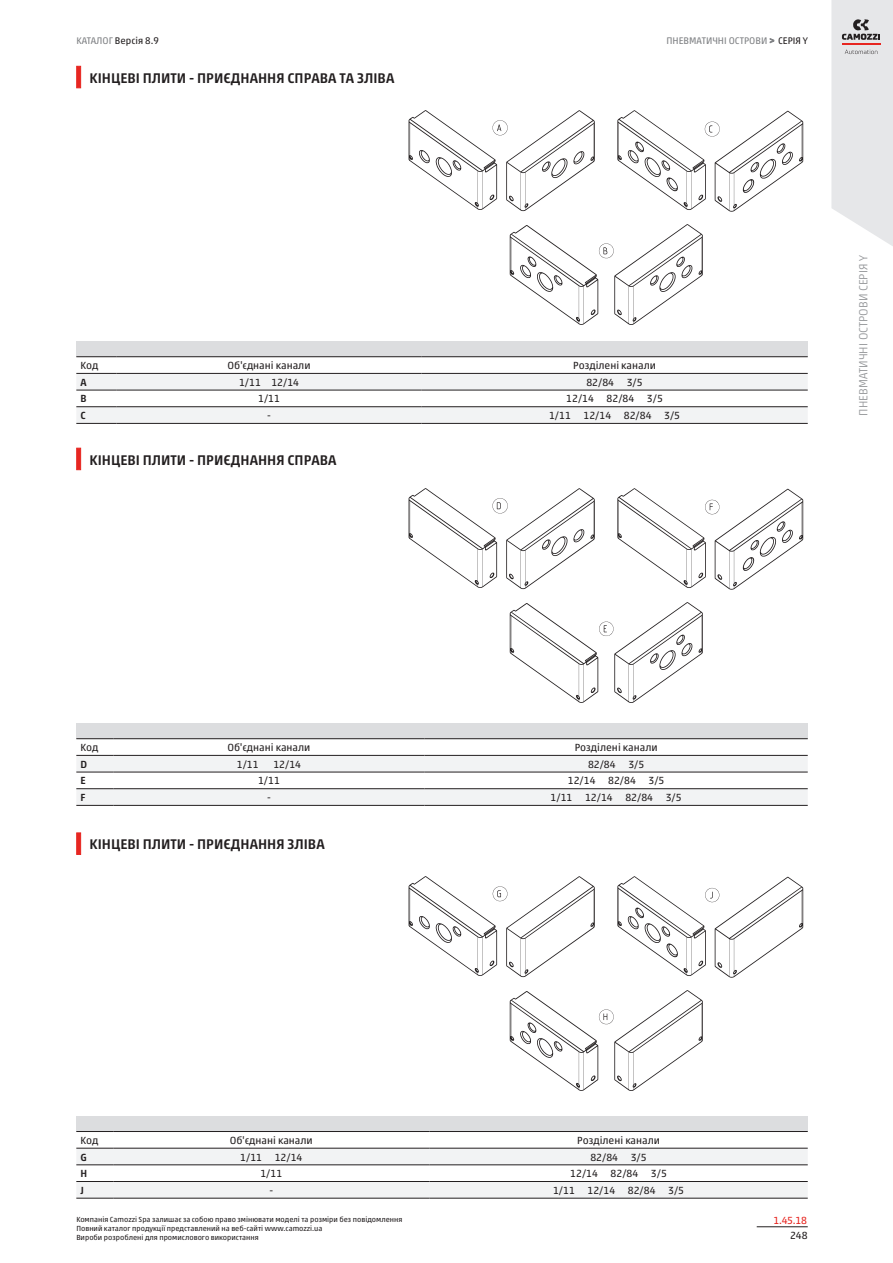
<style>
.page{position:relative;width:893px;height:1263px;background:#fff}
.page>*{position:absolute;margin:0;border:0;box-sizing:border-box;transform-origin:0 0}
.blockTitle_value{font:500 14.25px "Akko W1 G";color:#231f20}
.t1{font:300 12px "Akko W1 G";color:#939598}
.models_cell{font:10.5px "Akko W1 G";color:#231f20}
.models_header{font:10.5px "Akko W1 G";color:#231f20}
.models_model{font:10.5px "Akko W1 G";letter-spacing:-.005em;color:#231f20}
.models_row_header{font:500 10.5px "Akko W1 G";color:#231f20}
.secR{font:10.5px "Akko W1 G";color:#e72621}
.sec4R{font:10.5px "Akko W1 G";color:#231f20}
.headTitleR{font:9.75px "Akko W1 G";color:#808285}
.footTitleR{font:9.75px "Akko W1 G";color:#231f20}
.footNotesR{font:7.5px "Akko W1 G";color:#231f20}
.s1{color:#808285}
.s2{font-size:9px}
.s3{color:#231f20}
</style>
<div class="page">
<hr style="left:757px;top:1226px;width:51px;height:1px;background:#231f20">
<svg style="left:831px;top:0;width:62px;height:246px;background:#e4e4e6"></svg>
<img style="left:408px;top:110px;width:396px;height:215px">
<div style="left:76px;top:341px;width:732px;height:16px;background:#dcdddf"></div>
<svg style="left:76px;top:374px;width:732px;height:49px"></svg>
<hr style="left:76px;top:356px;width:41px;height:1px;background:#231f20">
<hr style="left:117px;top:356px;width:304px;height:1px;background:#231f20">
<hr style="left:421px;top:356px;width:387px;height:1px;background:#231f20">
<hr style="left:76px;top:373px;width:41px;height:1px;background:#231f20">
<hr style="left:117px;top:373px;width:304px;height:1px;background:#231f20">
<hr style="left:421px;top:373px;width:387px;height:1px;background:#231f20">
<hr style="left:76px;top:390px;width:41px;height:1px;background:#231f20">
<hr style="left:117px;top:390px;width:304px;height:1px;background:#231f20">
<hr style="left:421px;top:390px;width:387px;height:1px;background:#231f20">
<hr style="left:76px;top:406px;width:41px;height:1px;background:#231f20">
<hr style="left:76px;top:423px;width:41px;height:1px;background:#231f20">
<hr style="left:117px;top:406px;width:304px;height:1px;background:#231f20">
<hr style="left:117px;top:423px;width:304px;height:1px;background:#231f20">
<hr style="left:421px;top:406px;width:387px;height:1px;background:#231f20">
<hr style="left:421px;top:423px;width:387px;height:1px;background:#231f20">
<img style="left:408px;top:488px;width:396px;height:215px">
<div style="left:76px;top:723px;width:732px;height:16px;background:#dcdddf"></div>
<svg style="left:76px;top:756px;width:732px;height:49px"></svg>
<hr style="left:76px;top:738px;width:37px;height:1px;background:#231f20">
<hr style="left:113px;top:738px;width:312px;height:1px;background:#231f20">
<hr style="left:425px;top:738px;width:383px;height:1px;background:#231f20">
<hr style="left:76px;top:755px;width:37px;height:1px;background:#231f20">
<hr style="left:113px;top:755px;width:312px;height:1px;background:#231f20">
<hr style="left:425px;top:755px;width:383px;height:1px;background:#231f20">
<hr style="left:76px;top:772px;width:37px;height:1px;background:#231f20">
<hr style="left:113px;top:772px;width:312px;height:1px;background:#231f20">
<hr style="left:425px;top:772px;width:383px;height:1px;background:#231f20">
<hr style="left:76px;top:788px;width:37px;height:1px;background:#231f20">
<hr style="left:76px;top:805px;width:37px;height:1px;background:#231f20">
<hr style="left:113px;top:788px;width:312px;height:1px;background:#231f20">
<hr style="left:113px;top:805px;width:312px;height:1px;background:#231f20">
<hr style="left:425px;top:788px;width:383px;height:1px;background:#231f20">
<hr style="left:425px;top:805px;width:383px;height:1px;background:#231f20">
<img style="left:408px;top:876px;width:396px;height:215px">
<div style="left:76px;top:1116px;width:732px;height:15px;background:#dcdddf"></div>
<svg style="left:76px;top:1149px;width:732px;height:49px"></svg>
<hr style="left:76px;top:1131px;width:37px;height:1px;background:#231f20">
<hr style="left:113px;top:1131px;width:316px;height:1px;background:#231f20">
<hr style="left:429px;top:1131px;width:379px;height:1px;background:#231f20">
<hr style="left:76px;top:1148px;width:37px;height:1px;background:#231f20">
<hr style="left:113px;top:1148px;width:316px;height:1px;background:#231f20">
<hr style="left:429px;top:1148px;width:379px;height:1px;background:#231f20">
<hr style="left:76px;top:1164px;width:37px;height:1px;background:#231f20">
<hr style="left:113px;top:1164px;width:316px;height:1px;background:#231f20">
<hr style="left:429px;top:1164px;width:379px;height:1px;background:#231f20">
<hr style="left:76px;top:1181px;width:37px;height:1px;background:#231f20">
<hr style="left:76px;top:1198px;width:37px;height:1px;background:#231f20">
<hr style="left:113px;top:1181px;width:316px;height:1px;background:#231f20">
<hr style="left:113px;top:1198px;width:316px;height:1px;background:#231f20">
<hr style="left:429px;top:1181px;width:379px;height:1px;background:#231f20">
<hr style="left:429px;top:1198px;width:379px;height:1px;background:#231f20">
<svg style="left:76px;top:66px;width:5px;height:22px"></svg>
<svg style="left:76px;top:448px;width:5px;height:22px"></svg>
<svg style="left:76px;top:832px;width:5px;height:23px"></svg>
<p class="footTitleR" style="left:76px;top:33px;width:84px"><span class="s1">КАТАЛОГ</span> Версія 8.9</p>
<p class="headTitleR" style="left:666px;top:33px;width:143px">ПНЕВМАТИЧНІ ОСТРОВИ <span class="s2">&gt;</span> <span class="s3">СЕРІЯ Y</span></p>
<p class="blockTitle_value" style="left:90px;top:67px;width:306px">КІНЦЕВІ ПЛИТИ - ПРИЄДНАННЯ СПРАВА ТА ЗЛІВА</p>
<p class="models_model" style="left:81px;top:358px;width:19px">Код</p>
<p class="models_header" style="left:228px;top:358px;width:84px">Об'єднані канали</p>
<p class="models_header" style="left:573px;top:358px;width:84px">Розділені канали</p>
<p class="models_row_header" style="left:81px;top:374px;width:8px">A</p>
<p class="models_cell" style="left:239px;top:375px;width:62px">1/11 12/14</p>
<p class="models_cell" style="left:586px;top:375px;width:58px">82/84 3/5</p>
<p class="models_row_header" style="left:81px;top:391px;width:8px">B</p>
<p class="models_cell" style="left:258px;top:391px;width:23px">1/11</p>
<p class="models_cell" style="left:566px;top:391px;width:98px">12/14 82/84 3/5</p>
<p class="models_row_header" style="left:81px;top:408px;width:7px">C</p>
<p class="models_cell" style="left:267px;top:408px;width:5px">-</p>
<p class="models_cell" style="left:549px;top:408px;width:133px">1/11 12/14 82/84 3/5</p>
<p class="blockTitle_value" style="left:90px;top:449px;width:249px">КІНЦЕВІ ПЛИТИ - ПРИЄДНАННЯ СПРАВА</p>
<p class="t1" style="left:855px;top:416px;width:162px;rotate:-90deg">ПНЕВМАТИЧНІ ОСТРОВИ СЕРІЯ Y</p>
<p class="models_model" style="left:81px;top:740px;width:19px">Код</p>
<p class="models_header" style="left:227px;top:740px;width:84px">Об'єднані канали</p>
<p class="models_header" style="left:575px;top:740px;width:84px">Розділені канали</p>
<p class="models_row_header" style="left:81px;top:756px;width:8px">D</p>
<p class="models_cell" style="left:237px;top:757px;width:23px">1/11</p>
<p class="models_cell" style="left:273px;top:757px;width:29px">12/14</p>
<p class="models_cell" style="left:588px;top:757px;width:58px">82/84 3/5</p>
<p class="models_row_header" style="left:81px;top:773px;width:7px">E</p>
<p class="models_cell" style="left:258px;top:773px;width:23px">1/11</p>
<p class="models_cell" style="left:568px;top:773px;width:98px">12/14 82/84 3/5</p>
<p class="models_row_header" style="left:81px;top:790px;width:6px">F</p>
<p class="models_cell" style="left:267px;top:790px;width:5px">-</p>
<p class="models_cell" style="left:551px;top:790px;width:133px">1/11 12/14 82/84 3/5</p>
<p class="blockTitle_value" style="left:90px;top:834px;width:237px">КІНЦЕВІ ПЛИТИ - ПРИЄДНАННЯ ЗЛІВА</p>
<p class="models_model" style="left:81px;top:1133px;width:19px">Код</p>
<p class="models_header" style="left:230px;top:1133px;width:84px">Об'єднані канали</p>
<p class="models_header" style="left:577px;top:1133px;width:84px">Розділені канали</p>
<p class="models_row_header" style="left:81px;top:1149px;width:8px">G</p>
<p class="models_cell" style="left:240px;top:1149px;width:64px">1/11 12/14</p>
<p class="models_cell" style="left:590px;top:1149px;width:58px">82/84 3/5</p>
<p class="models_row_header" style="left:81px;top:1166px;width:8px">H</p>
<p class="models_cell" style="left:260px;top:1166px;width:23px">1/11</p>
<p class="models_cell" style="left:570px;top:1166px;width:98px">12/14 82/84 3/5</p>
<p class="models_row_header" style="left:81px;top:1182px;width:5px">J</p>
<p class="models_cell" style="left:269px;top:1183px;width:5px">-</p>
<p class="models_cell" style="left:553px;top:1183px;width:133px">1/11 12/14 82/84 3/5</p>
<p class="footNotesR" style="left:76px;top:1214px;width:328px">Компанія Camozzi Spa залишає за собою право змінювати моделі та розміри без повідомлення</p>
<p class="footNotesR" style="left:76px;top:1223px;width:248px">Повний каталог продукції представлений на веб-сайті www.camozzi.ua</p>
<p class="footNotesR" style="left:76px;top:1232px;width:184px">Вироби розроблені для промислового використання</p>
<p class="secR" style="left:773px;top:1212px;width:35px">1.45.18</p>
<p class="sec4R" style="left:790px;top:1228px;width:19px">248</p>
</div>
